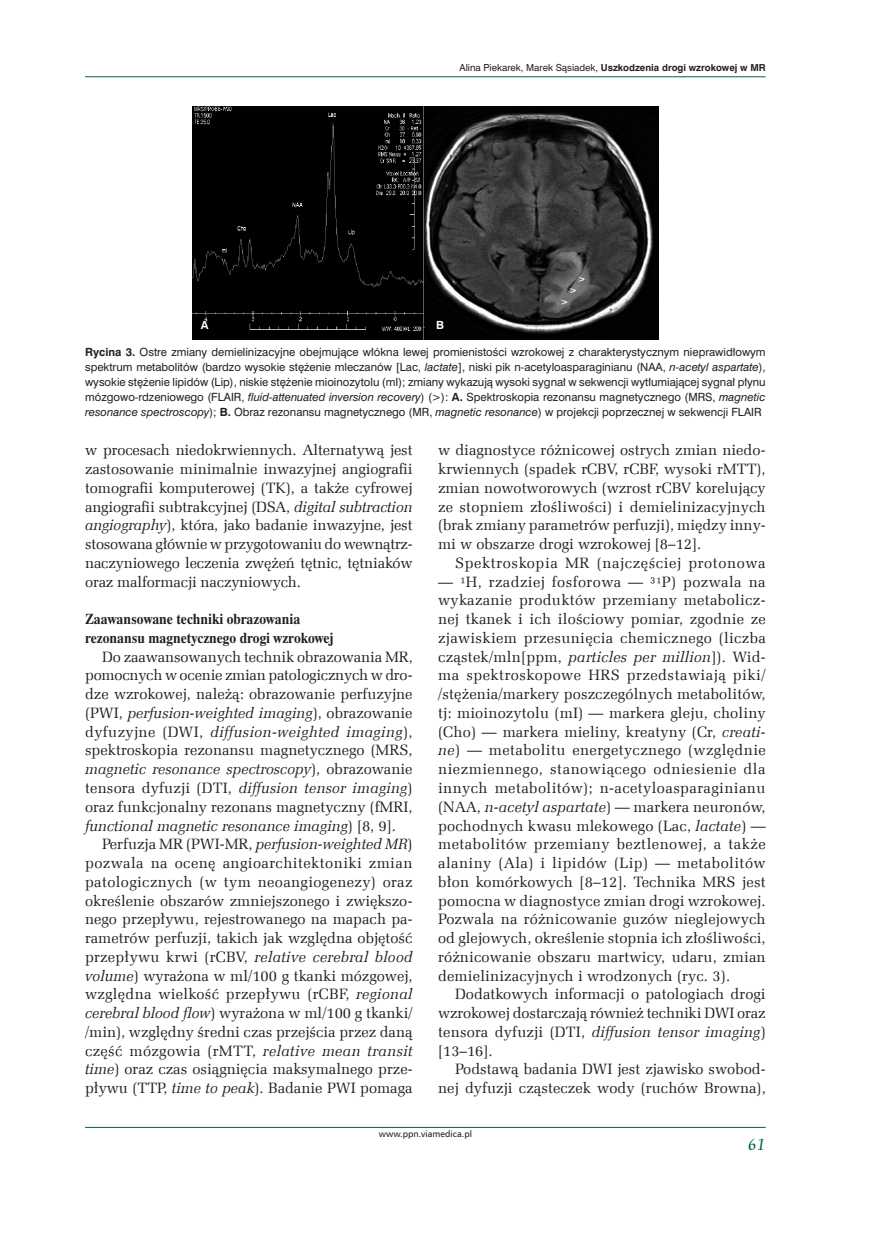
<style>
.page{position:relative;width:872px;height:1234px;background:#fff}
.page>*{position:absolute;margin:0;border:0;box-sizing:border-box;transform-origin:0 0}
.t1{font:italic 16.5px "Carmina Md PL";color:#006350;scale:.9 1}
._04_tekst{font:15px/18.8px "Zapf Ellipt EU";color:#231f20;text-align:justify}
._05_srodtytul_2{font:700 15px/18.8px "Time Ibis EE";color:#231f20;scale:.9 1}
._04_tekst-2{font:15px "Zapf Ellipt EU";letter-spacing:.04em;color:#231f20}
._06_ryciny{font:10.5px/15px "Swis 721 PL";color:#231f20;text-align:justify}
._06_ryciny-2{font:700 10.5px "Swis 721 PL";color:#fff}
.t2{font:9px "Swis 721 PL";color:#231f20}
.t3{font:9px "Humnst 777 EU";color:#231f20}
.s1{font-weight:700}
.s2{font-style:italic}
</style>
<div class="page">
<hr style="left:85px;top:76px;width:680px;height:1px;background:#006350">
<hr style="left:85px;top:1126px;width:680px;height:1px;background:#006350">
<img style="left:192px;top:106px;width:466px;height:233px">
<p class="t2" style="left:459px;top:61px;width:308px">Alina Piekarek, Marek Sąsiadek, <span class="s1">Uszkodzenia drogi wzrokowej w MR</span></p>
<p class="_06_ryciny-2" style="left:201px;top:318px;width:9px">A</p>
<p class="_06_ryciny-2" style="left:436px;top:318px;width:9px">B</p>
<p class="_06_ryciny" style="left:85px;top:344px;width:682px"><span class="s1">Rycina 3.</span> Ostre zmiany demielinizacyjne obejmujące włókna lewej promienistości wzrokowej z charakterystycznym nieprawidłowym spektrum metabolitów (bardzo wysokie stężenie mleczanów [Lac, <span class="s2">lactate</span>], niski pik n-acetyloasparaginianu (NAA, <span class="s2">n-acetyl aspartate</span>), wysokie stężenie lipidów (Lip), niskie stężenie mioinozytolu (mI); zmiany wykazują wysoki sygnał w sekwencji wytłumiającej sygnał płynu mózgowo-rdzeniowego (FLAIR, <span class="s2">fluid-attenuated inversion recovery</span>) (&gt;): <span class="s1">A.</span> Spektroskopia rezonansu magnetycznego (MRS, <span class="s2">magnetic resonance spectroscopy</span>); <span class="s1">B.</span> Obraz rezonansu magnetycznego (MR, <span class="s2">magnetic resonance</span>) w projekcji poprzecznej w sekwencji FLAIR</p>
<p class="_04_tekst" style="left:85px;top:441px;width:329px">w procesach niedokrwiennych. Alternatywą jest zastosowanie minimalnie inwazyjnej angiografii tomografii komputerowej (TK), a także cyfrowej angiografii subtrakcyjnej (DSA, <span class="s2">digital subtraction angiography</span>), która, jako badanie inwazyjne, jest stosowana głównie w przygotowaniu do wewnątrz&shy;naczyniowego leczenia zwężeń tętnic, tętniaków oraz malformacji naczyniowych.</p>
<p class="_05_srodtytul_2" style="left:85px;top:609px;width:278px">Zaawansowane techniki obrazowania rezonansu magnetycznego drogi wzrokowej</p>
<p class="_04_tekst" style="left:85px;top:647px;width:329px;text-indent:17px">Do zaawansowanych technik obrazowania MR, pomocnych w ocenie zmian patologicznych w dro&shy;dze wzrokowej, należą: obrazowanie perfuzyjne (PWI, <span class="s2">perfusion-weighted imaging</span>), obrazowanie dyfuzyjne (DWI, <span class="s2">diffusion-weighted imaging</span>), spektroskopia rezonansu magnetycznego (MRS, <span class="s2">magnetic resonance spectroscopy</span>), obrazowanie tensora dyfuzji (DTI, <span class="s2">diffusion tensor imaging</span>) oraz funkcjonalny rezonans magnetyczny (fMRI, <span class="s2">functional magnetic resonance imaging</span>) [8, 9].</p>
<p class="_04_tekst" style="left:85px;top:834px;width:329px;text-indent:17px">Perfuzja MR (PWI-MR, <span class="s2">perfusion-weighted MR</span>) pozwala na ocenę angioarchitektoniki zmian patologicznych (w tym neoangiogenezy) oraz określenie obszarów zmniejszonego i zwiększo&shy;nego przepływu, rejestrowanego na mapach pa&shy;rametrów perfuzji, takich jak względna objętość przepływu krwi (rCBV, <span class="s2">relative cerebral blood volume</span>) wyrażona w ml/100 g tkanki mózgowej, względna wielkość przepływu (rCBF, <span class="s2">regional cerebral blood flow</span>) wyrażona w ml/100 g tkanki/ /min), względny średni czas przejścia przez daną część mózgowia (rMTT, <span class="s2">relative mean transit time</span>) oraz czas osiągnięcia maksymalnego prze&shy;pływu (TTP, <span class="s2">time to peak</span>). Badanie PWI pomaga</p>
<p class="_04_tekst" style="left:438px;top:441px;width:329px">w diagnostyce różnicowej ostrych zmian niedo&shy;krwiennych (spadek rCBV, rCBF, wysoki rMTT), zmian nowotworowych (wzrost rCBV korelujący ze stopniem złośliwości) i demielinizacyjnych (brak zmiany parametrów perfuzji), między inny&shy;mi w obszarze drogi wzrokowej [8–12].</p>
<p class="_04_tekst-2" style="left:455px;top:553px;width:312px">Spektroskopia MR (najczęściej protonowa</p>
<p class="_04_tekst" style="left:438px;top:572px;width:329px">— ¹H, rzadziej fosforowa — ³¹P) pozwala na wykazanie produktów przemiany metabolicz&shy;nej tkanek i ich ilościowy pomiar, zgodnie ze zjawiskiem przesunięcia chemicznego (liczba cząstek/mln[ppm, <span class="s2">particles per million</span>]). Wid&shy;ma spektroskopowe HRS przedstawiają piki/ /stężenia/markery poszczególnych metabolitów, tj: mioinozytolu (mI) — markera gleju, choliny (Cho) — markera mieliny, kreatyny (Cr, <span class="s2">creati&shy;ne</span>) — metabolitu energetycznego (względnie niezmiennego, stanowiącego odniesienie dla innych metabolitów); n-acetyloasparaginianu (NAA, <span class="s2">n-acetyl aspartate</span>) — markera neuronów, pochodnych kwasu mlekowego (Lac, <span class="s2">lactate</span>) — metabolitów przemiany beztlenowej, a także alaniny (Ala) i lipidów (Lip) — metabolitów błon komórkowych [8–12]. Technika MRS jest pomocna w diagnostyce zmian drogi wzrokowej.<br>Pozwala na różnicowanie guzów nieglejowych od glejowych, określenie stopnia ich złośliwości, różnicowanie obszaru martwicy, udaru, zmian demielinizacyjnych i wrodzonych (ryc. 3).</p>
<p class="_04_tekst" style="left:438px;top:984px;width:329px;text-indent:17px">Dodatkowych informacji o patologiach drogi wzrokowej dostarczają również techniki DWI oraz tensora dyfuzji (DTI, <span class="s2">diffusion tensor imaging</span>) [13–16].</p>
<p class="_04_tekst" style="left:438px;top:1059px;width:329px;text-align:right">Podstawą badania DWI jest zjawisko swobod&shy;nej dyfuzji cząsteczek wody (ruchów Browna),</p>
<p class="t3" style="left:379px;top:1127px;width:95px">www.ppn.viamedica.pl</p>
<p class="t1" style="left:748px;top:1134px;width:21px">61</p>
</div>
